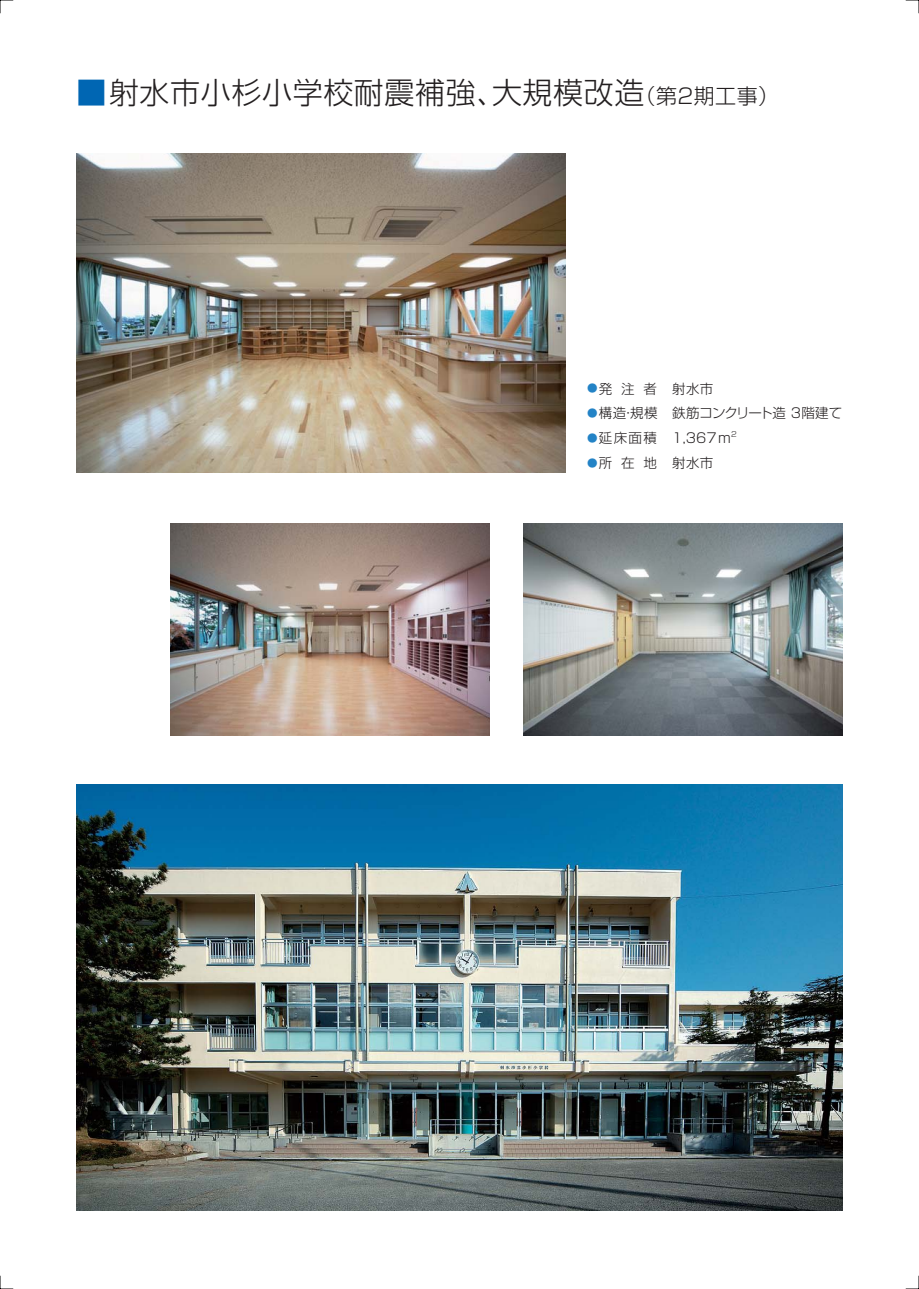
<style>
.page{position:relative;width:919px;height:1289px;background:#fff}
.page>*{position:absolute;margin:0;border:0;box-sizing:border-box;transform-origin:0 0}
.t1{font:30px "Shin Go Pro Light 90 pv RKSJ H";letter-spacing:.02em;color:#231f20}
.t2{font:13.5px/24.8px "Shin Go Pro Light 90 pv RKSJ H";color:#231f20}
.t3{font:13.5px "Shin Go Pro Light 90 pv RKSJ H";letter-spacing:.02em;color:#231f20}
.s1{color:#0066b3}
.s2{font-size:21px}
.s3{font-size:10.5px;color:#2383c6}
</style>
<div class="page">
<img style="left:0;top:0;width:918px;height:1288px">
<p class="t1" style="left:77px;top:82px;width:704px"><span class="s1">■</span>射水市小杉小学校耐震補強、大規模改造<span class="s2">（第2期工事）</span></p>
<p class="t3" style="left:587px;top:383px;width:71px"><span class="s3">●</span>発 注 者</p>
<p class="t3" style="left:587px;top:408px;width:72px"><span class="s3">●</span>構造・規模</p>
<p class="t3" style="left:587px;top:433px;width:71px"><span class="s3">●</span>延床面積</p>
<p class="t3" style="left:587px;top:457px;width:71px"><span class="s3">●</span>所 在 地</p>
<p class="t2" style="left:672px;top:378px;width:171px">射水市<br>鉄筋コンクリート造 3階建て<br>1,367m<sup>2<br></sup>射水市</p>
</div>
